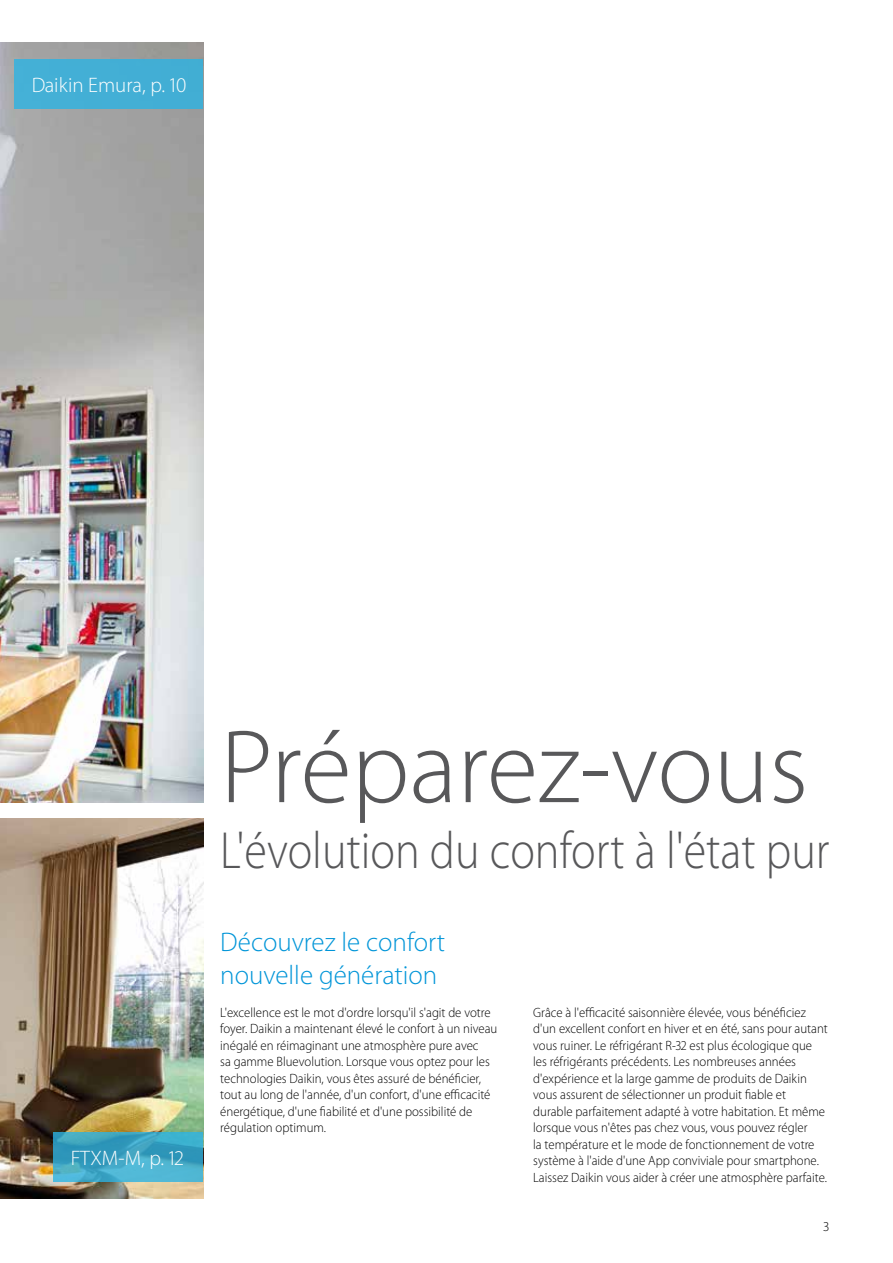
<style>
.page{position:relative;width:893px;height:1263px;background:#fff}
.page>*{position:absolute;margin:0;border:0;box-sizing:border-box;transform-origin:0 0}
.t1{font:300 105px "Myriad Pro";color:#58585a}
.t2{font:300 52.5px "Myriad Pro";color:#58585a;scale:.88 1}
.t3{font:300 27px/33px "Myriad Pro";color:#0095d8}
.t4{font:300 21px "Myriad Pro";color:#fff}
.t5{font:300 13.5px/16.5px "Myriad Pro";color:#000;scale:.95 1}
.t6{font:300 13.5px "Myriad Pro";color:#000}
</style>
<div class="page">
<img style="left:0;top:43px;width:203px;height:759px">
<img style="left:0;top:819px;width:203px;height:379px">
<svg style="left:54px;top:1132px;width:149px;height:50px;background:#3ea6c5"></svg>
<div style="left:15px;top:59px;width:188px;height:50px;background:#43afd5"></div>
<h3 class="t4" style="left:31px;top:72px;width:157px">Daikin Emura, p. 10</h3>
<h3 class="t4" style="left:71px;top:1145px;width:115px">FTXM-M, p. 12</h3>
<h1 class="t1" style="left:220px;top:704px;width:589px">Préparez-vous</h1>
<h2 class="t2" style="left:220px;top:819px;width:694px">L'évolution du confort à l'état pur</h2>
<h3 class="t3" style="left:220px;top:925px;width:226px">Découvrez le confort nouvelle génération</h3>
<p class="t5" style="left:220px;top:1004px;width:293px">L'excellence est le mot d'ordre lorsqu'il s'agit de votre foyer. Daikin a maintenant élevé le confort à un niveau inégalé en réimaginant une atmosphère pure avec<br>sa gamme Bluevolution. Lorsque vous optez pour les technologies Daikin, vous êtes assuré de bénéficier, tout au long de l'année, d'un confort, d'une efficacité énergétique, d'une fiabilité et d'une possibilité de régulation optimum.</p>
<p class="t5" style="left:533px;top:1004px;width:312px">Grâce à l'efficacité saisonnière élevée, vous bénéficiez d'un excellent confort en hiver et en été, sans pour autant vous ruiner. Le réfrigérant R-32 est plus écologique que les réfrigérants précédents. Les nombreuses années d'expérience et la large gamme de produits de Daikin vous assurent de sélectionner un produit fiable et durable parfaitement adapté à votre habitation. Et même lorsque vous n'êtes pas chez vous, vous pouvez régler<br>la température et le mode de fonctionnement de votre système à l'aide d'une App conviviale pour smartphone.<br>Laissez Daikin vous aider à créer une atmosphère parfaite.</p>
<p class="t6" style="left:823px;top:1218px;width:7px">3</p>
</div>
